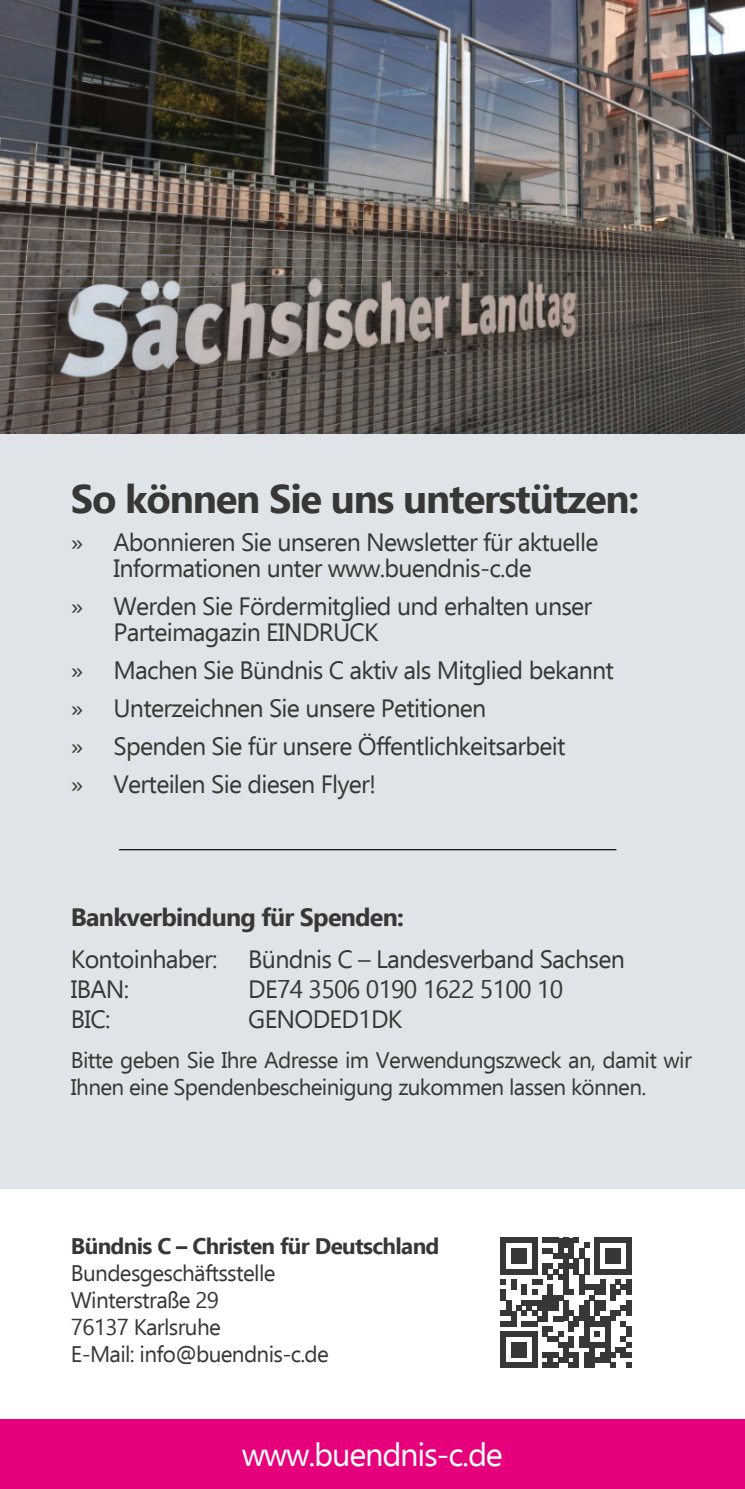
<style>
.page{position:relative;width:745px;height:1489px;background:#fff}
.page>*{position:absolute;margin:0;border:0;box-sizing:border-box;transform-origin:0 0}
.t1{font:700 40px "Ebrima";letter-spacing:-.03em;color:#373836}
.t2{font:32.5px "Ebrima";letter-spacing:-.04em;color:#fff}
.t3{font:25px/38.2px "Ebrima";letter-spacing:-.03em;color:#373836}
.t4{font:700 25px "Ebrima";letter-spacing:-.03em;color:#373836}
.t5{font:22.5px/27px "Ebrima";letter-spacing:-.03em;color:#373836}
.t6{font:700 22.5px "Ebrima";letter-spacing:-.03em;color:#373836}
</style>
<div class="page">
<div style="left:0;top:433px;width:744px;height:756px;background:#dee4e7"></div>
<div style="left:0;top:1419px;width:744px;height:69px;background:#e6007c"></div>
<svg style="left:500px;top:1237px;width:130px;height:130px"></svg>
<hr style="left:119px;top:849px;width:496px;height:1px;background:#12120d">
<img style="left:0;top:0;width:744px;height:433px">
<h1 class="t1" style="left:71px;top:483px;width:569px">So können Sie uns unterstützen:</h1>
<p class="t3" style="left:113px;top:531px;width:486px;line-height:25.8px;text-indent:-43px">» Abonnieren Sie unseren Newsletter für aktuelle<br>Informationen unter www.buendnis-c.de</p>
<p class="t3" style="left:113px;top:595px;width:480px;line-height:25.8px;text-indent:-43px">» Werden Sie Fördermitglied und erhalten unser<br>Parteimagazin EINDRUCK</p>
<p class="t3" style="left:71px;top:653px;width:544px">» Machen Sie Bündnis C aktiv als Mitglied bekannt » Unterzeichnen Sie unsere Petitionen<br>» Spenden Sie für unsere Öffentlichkeitsarbeit<br>» Verteilen Sie diesen Flyer!</p>
<p class="t4" style="left:71px;top:907px;width:334px">Bankverbindung für Spenden:</p>
<p class="t3" style="left:71px;top:946px;width:555px;line-height:30px">Kontoinhaber: Bündnis C – Landesverband Sachsen<br>IBAN:</p>
<p class="t3" style="left:248px;top:972px;width:316px">DE74 3506 0190 1622 5100 10</p>
<p class="t3" style="left:71px;top:1002px;width:41px">BIC:</p>
<p class="t3" style="left:248px;top:1002px;width:155px">GENODED1DK</p>
<p class="t5" style="left:71px;top:1048px;width:622px">Bitte geben Sie Ihre Adresse im Verwendungszweck an, damit wir<br>Ihnen eine Spendenbescheinigung zukommen lassen können.</p>
<p class="t6" style="left:71px;top:1237px;width:370px">Bündnis C – Christen für Deutschland</p>
<p class="t5" style="left:71px;top:1261px;width:259px">Bundesgeschäftsstelle<br>Winterstraße 29<br>76137 Karlsruhe<br>E-Mail: info@buendnis-c.de</p>
<h2 class="t2" style="left:241px;top:1442px;width:262px">www.buendnis-c.de</h2>
</div>
